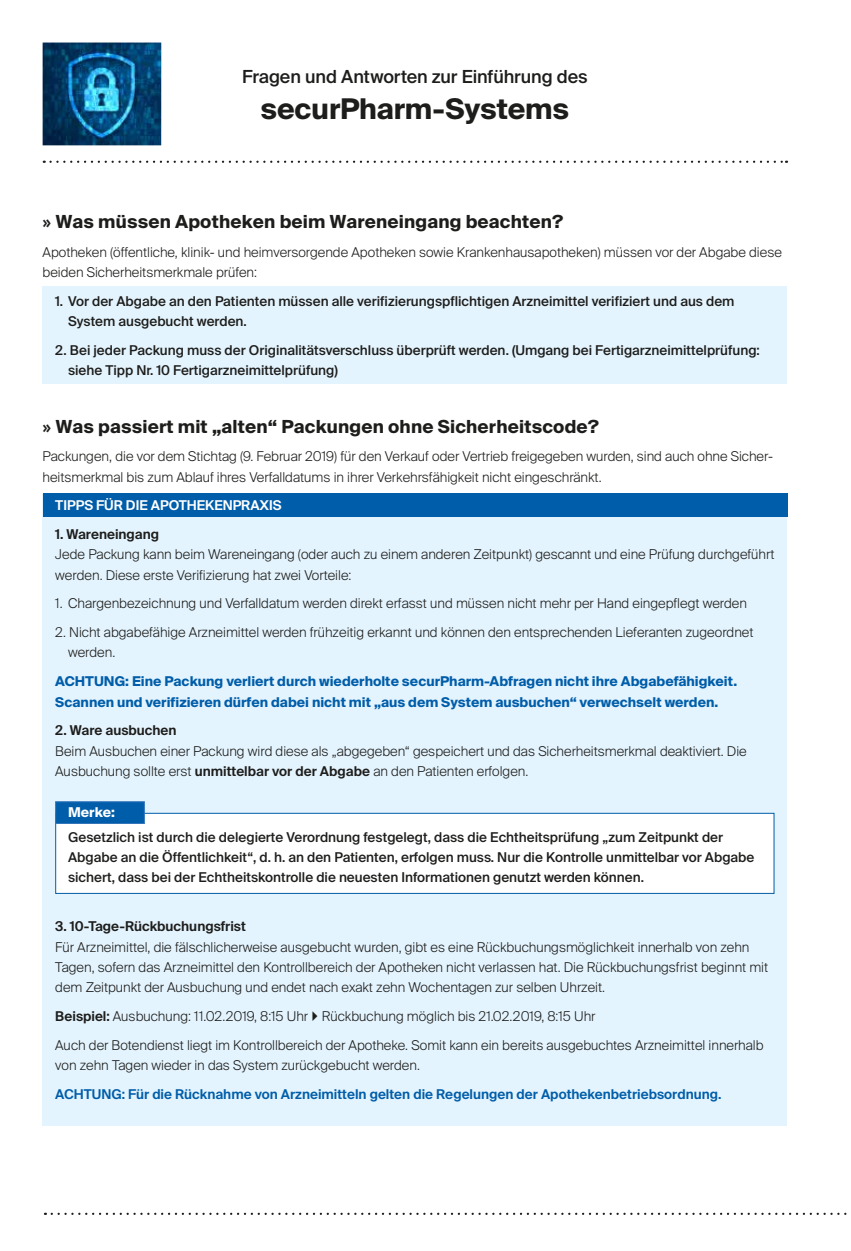
<style>
.page{position:relative;width:851px;height:1251px;background:#fff}
.page>*{position:absolute;margin:0;border:0;box-sizing:border-box;transform-origin:0 0}
.t1{font:700 28.5px "Suisse Intl";letter-spacing:-.005em;color:#1d1d1b}
.t2{font:700 18px "Suisse Intl";letter-spacing:.01em;color:#1d1d1b}
.t3{font:500 18px "Suisse Intl";letter-spacing:-.005em;color:#1d1d1b}
.t4{font:300 13.5px/20.2px "Suisse Intl";color:#1d1d1b}
.t5{font:500 13.5px/20.2px "Suisse Intl";color:#1d1d1b}
.t6{font:700 13.5px/20.2px "Suisse Intl";color:#005da9}
.t7{font:600 13.5px "Suisse Intl";color:#005da9}
.t8{font:600 13.5px "Suisse Intl";color:#1d1d1b}
.t9{font:600 13.5px "Suisse Intl";color:#fff}
.t10{font:700 13.5px "Suisse Intl";color:#fff}
.s1{font-family:"PT Sans"}
.s2{font-weight:600}
</style>
<div class="page">
<div style="left:43px;top:494px;width:744px;height:631px;background:#e4f4fe"></div>
<div style="left:43px;top:493px;width:744px;height:24px;background:#005da9"></div>
<div style="left:43px;top:286px;width:744px;height:98px;background:#e4f4fe"></div>
<div style="left:56px;top:813px;width:717px;height:80px;background:#fff"></div>
<div style="left:55px;top:812px;width:719px;height:81px;border:1px solid #005da9"></div>
<div style="left:55px;top:801px;width:90px;height:22px;background:#005da9;border:1px solid #3576bb"></div>
<svg style="left:52px;top:1212px;width:795px;height:2px"></svg>
<svg style="left:44px;top:161px;width:742px;height:2px"></svg>
<img style="left:43px;top:43px;width:118px;height:102px">
<h2 class="t3" style="left:242px;top:66px;width:347px">Fragen und Antworten zur Einführung des</h2>
<h1 class="t1" style="left:260px;top:92px;width:310px">securPharm-Systems</h1>
<h2 class="t2" style="left:43px;top:211px;width:522px"><span class="s1">»</span> Was müssen Apotheken beim Wareneingang beachten?</h2>
<p class="t4" style="left:43px;top:242px;width:740px">Apotheken (öffentliche, klinik- und heimversorgende Apotheken sowie Krankenhausapotheken) müssen vor der Abgabe diese beiden Sicherheitsmerkmale prüfen:</p>
<p class="t5" style="left:68px;top:291px;width:667px;text-indent:-13px">1. Vor der Abgabe an den Patienten müssen alle verifizierungspflichtigen Arzneimittel verifiziert und aus dem<br>System ausgebucht werden.</p>
<p class="t5" style="left:68px;top:340px;width:693px;text-indent:-13px">2. Bei jeder Packung muss der Originalitätsverschluss überprüft werden. (Umgang bei Fertigarzneimittelprüfung: siehe Tipp Nr. 10 Fertigarzneimittelprüfung)</p>
<h2 class="t2" style="left:43px;top:415px;width:558px"><span class="s1">»</span> Was passiert mit „alten“ Packungen ohne Sicherheitscode?</h2>
<p class="t4" style="left:43px;top:446px;width:731px">Packungen, die vor dem Stichtag (9. Februar 2019) für den Verkauf oder Vertrieb freigegeben wurden, sind auch ohne Sicher&shy;heitsmerkmal bis zum Ablauf ihres Verfalldatums in ihrer Verkehrsfähigkeit nicht eingeschränkt.</p>
<p class="t9" style="left:55px;top:497px;width:228px">TIPPS FÜR DIE APOTHEKENPRAXIS</p>
<p class="t8" style="left:55px;top:526px;width:105px">1. Wareneingang</p>
<p class="t4" style="left:55px;top:544px;width:720px">Jede Packung kann beim Wareneingang (oder auch zu einem anderen Zeitpunkt) gescannt und eine Prüfung durchgeführt werden. Diese erste Verifizierung hat zwei Vorteile:</p>
<p class="t4" style="left:55px;top:593px;width:693px">1. Chargenbezeichnung und Verfalldatum werden direkt erfasst und müssen nicht mehr per Hand eingepflegt werden</p>
<p class="t4" style="left:68px;top:622px;width:686px;text-indent:-13px">2. Nicht abgabefähige Arzneimittel werden frühzeitig erkannt und können den entsprechenden Lieferanten zugeordnet werden.</p>
<p class="t6" style="left:55px;top:671px;width:683px">ACHTUNG: Eine Packung verliert durch wiederholte securPharm-Abfragen nicht ihre Abgabefähigkeit.<br>Scannen und verifizieren dürfen dabei nicht mit „aus dem System ausbuchen“ verwechselt werden.</p>
<p class="t8" style="left:55px;top:722px;width:123px">2. Ware ausbuchen</p>
<p class="t4" style="left:55px;top:740px;width:692px">Beim Ausbuchen einer Packung wird diese als „abgegeben“ gespeichert und das Sicherheitsmerkmal deaktiviert. Die<br>Ausbuchung sollte erst <span class="s2">unmittelbar vor der Abgabe</span> an den Patienten erfolgen.</p>
<p class="t10" style="left:68px;top:804px;width:48px">Merke:</p>
<p class="t5" style="left:68px;top:826px;width:687px">Gesetzlich ist durch die delegierte Verordnung festgelegt, dass die Echtheitsprüfung „zum Zeitpunkt der<br>Abgabe an die Öffentlichkeit“, d. h. an den Patienten, erfolgen muss. Nur die Kontrolle unmittelbar vor Abgabe sichert, dass bei der Echtheitskontrolle die neuesten Informationen genutzt werden können.</p>
<p class="t8" style="left:55px;top:918px;width:192px">3. 10-Tage-Rückbuchungsfrist</p>
<p class="t4" style="left:55px;top:936px;width:714px">Für Arzneimittel, die fälschlicherweise ausgebucht wurden, gibt es eine Rückbuchungsmöglichkeit innerhalb von zehn<br>Tagen, sofern das Arzneimittel den Kontrollbereich der Apotheken nicht verlassen hat. Die Rückbuchungsfrist beginnt mit dem Zeitpunkt der Ausbuchung und endet nach exakt zehn Wochentagen zur selben Uhrzeit.</p>
<p class="t4" style="left:55px;top:1001px;width:709px;line-height:28.8px"><span class="s2">Beispiel:</span> Ausbuchung: 11.02.2019, 8:15 Uhr Rückbuchung möglich bis 21.02.2019, 8:15 Uhr<br>Auch der Botendienst liegt im Kontrollbereich der Apotheke. Somit kann ein bereits ausgebuchtes Arzneimittel innerhalb</p>
<p class="t4" style="left:55px;top:1054px;width:366px">von zehn Tagen wieder in das System zurückgebucht werden.</p>
<p class="t7" style="left:55px;top:1085px;width:667px">ACHTUNG: Für die Rücknahme von Arzneimitteln gelten die Regelungen der Apothekenbetriebsordnung.</p>
</div>
